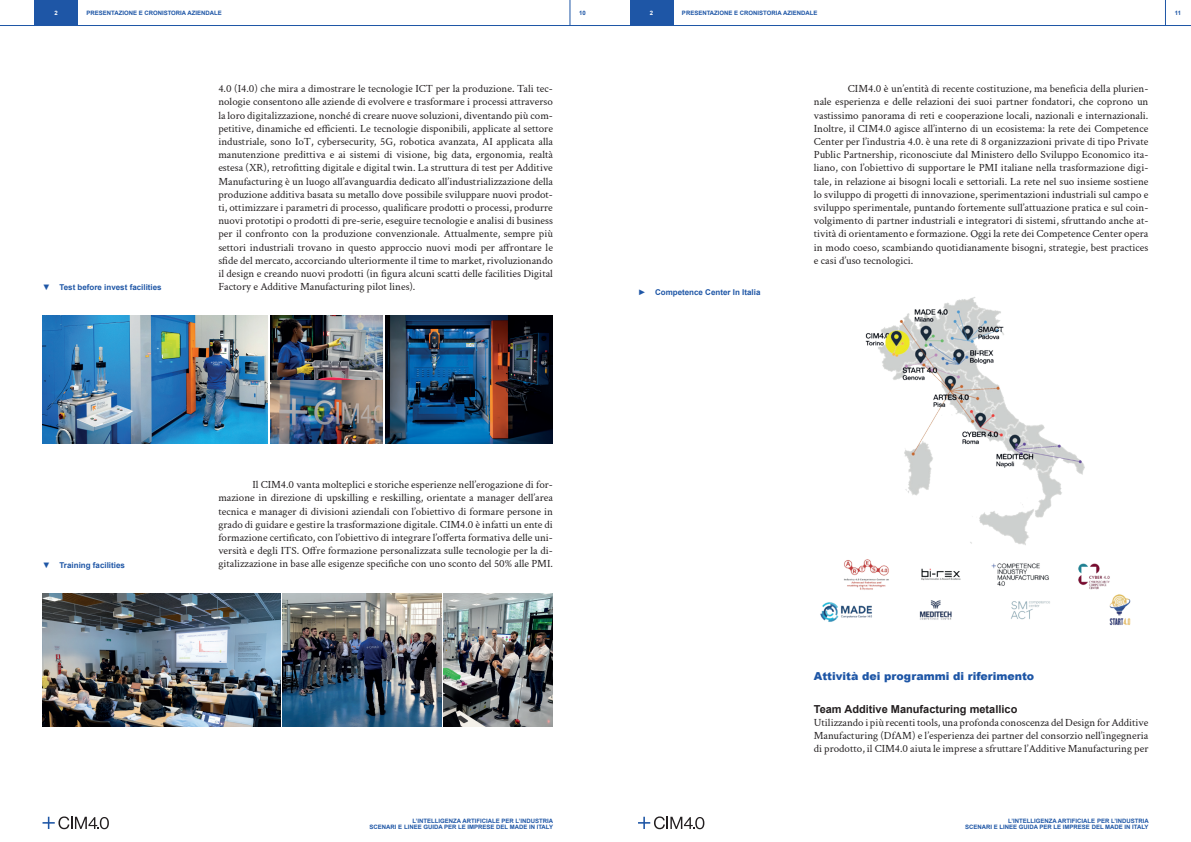
<style>
.page{position:relative;width:1191px;height:842px;background:#fff}
.page>*{position:absolute;margin:0;border:0;box-sizing:border-box;transform-origin:0 0}
.t1{font:11px/13.2px "Crimson Text";color:#231f20;text-align:justify}
.t2{font:700 11px "Arial";color:#231f20}
.t3{font:900 11px "Arial";color:#1e56a6}
.t4{font:700 8px "Arial";color:#1e56a6}
.t5{font:700 6px/6px "Arial";color:#1e56a6;text-align:right}
.t6{font:700 6px "Arial";color:#fff}
</style>
<div class="page">
<hr style="left:0;top:25px;width:609px;height:1px;background:#1e56a6">
<hr style="left:581px;top:25px;width:610px;height:1px;background:#1e56a6">
<svg style="left:570px;top:0;width:1px;height:25px"></svg>
<svg style="left:1165px;top:0;width:1px;height:25px"></svg>
<svg style="left:43px;top:816px;width:66px;height:13px"></svg>
<svg style="left:638px;top:816px;width:66px;height:13px"></svg>
<div style="left:34px;top:0;width:44px;height:26px;background:#1e56a6"></div>
<div style="left:629px;top:0;width:44px;height:26px;background:#1e56a6"></div>
<img style="left:820px;top:297px;width:311px;height:329px">
<img style="left:43px;top:316px;width:224px;height:128px">
<img style="left:270px;top:316px;width:112px;height:63px">
<img style="left:270px;top:381px;width:112px;height:63px">
<img style="left:386px;top:316px;width:167px;height:128px">
<img style="left:43px;top:593px;width:398px;height:133px">
<img style="left:443px;top:593px;width:110px;height:133px">
<p class="t6" style="left:54px;top:9px;width:5px">2</p>
<p class="t5" style="left:86px;top:10px;width:137px">PRESENTAZIONE E CRONISTORIA AZIENDALE</p>
<p class="t6" style="left:650px;top:9px;width:5px">2</p>
<p class="t5" style="left:682px;top:10px;width:137px">PRESENTAZIONE E CRONISTORIA AZIENDALE</p>
<p class="t5" style="left:579px;top:10px;width:8px">10</p>
<p class="t5" style="left:1174px;top:10px;width:8px">11</p>
<p class="t4" style="left:43px;top:282px;width:121px">▼ Test before invest facilities</p>
<p class="t1" style="left:218px;top:82px;width:336px">4.0 (I4.0) che mira a dimostrare le tecnologie ICT per la produzione. Tali tec&shy;nologie consentono alle aziende di evolvere e trasformare i processi attraverso la loro digitalizzazione, nonché di creare nuove soluzioni, diventando più com&shy;petitive, dinamiche ed efficienti. Le tecnologie disponibili, applicate al settore industriale, sono IoT, cybersecurity, 5G, robotica avanzata, AI applicata alla manutenzione predittiva e ai sistemi di visione, big data, ergonomia, realtà estesa (XR), retrofitting digitale e digital twin. La struttura di test per Additive Manufacturing è un luogo all’avanguardia dedicato all’industrializzazione della produzione additiva basata su metallo dove possibile sviluppare nuovi prodot&shy;ti, ottimizzare i parametri di processo, qualificare prodotti o processi, produrre nuovi prototipi o prodotti di pre-serie, eseguire tecnologie e analisi di business per il confronto con la produzione convenzionale. Attualmente, sempre più settori industriali trovano in questo approccio nuovi modi per affrontare le sfide del mercato, accorciando ulteriormente il time to market, rivoluzionando il design e creando nuovi prodotti (in figura alcuni scatti delle facilities Digital Factory e Additive Manufacturing pilot lines).</p>
<p class="t4" style="left:638px;top:287px;width:124px">► Competence Center In Italia</p>
<p class="t1" style="left:814px;top:82px;width:336px;text-indent:34px">CIM4.0 è un’entità di recente costituzione, ma beneficia della plurien&shy;nale esperienza e delle relazioni dei suoi partner fondatori, che coprono un vastissimo panorama di reti e cooperazione locali, nazionali e internazionali.<br>Inoltre, il CIM4.0 agisce all’interno di un ecosistema: la rete dei Competence Center per l’industria 4.0. è una rete di 8 organizzazioni private di tipo Private Public Partnership, riconosciute dal Ministero dello Sviluppo Economico ita&shy;liano, con l’obiettivo di supportare le PMI italiane nella trasformazione digi&shy;tale, in relazione ai bisogni locali e settoriali. La rete nel suo insieme sostiene lo sviluppo di progetti di innovazione, sperimentazioni industriali sul campo e sviluppo sperimentale, puntando fortemente sull’attuazione pratica e sul coin&shy;volgimento di partner industriali e integratori di sistemi, sfruttando anche at&shy;tività di orientamento e formazione. Oggi la rete dei Competence Center opera in modo coeso, scambiando quotidianamente bisogni, strategie, best practices e casi d’uso tecnologici.</p>
<p class="t4" style="left:43px;top:560px;width:84px">▼ Training facilities</p>
<p class="t1" style="left:218px;top:478px;width:336px;text-indent:34px">Il CIM4.0 vanta molteplici e storiche esperienze nell’erogazione di for&shy;mazione in direzione di upskilling e reskilling, orientate a manager dell’area tecnica e manager di divisioni aziendali con l’obiettivo di formare persone in grado di guidare e gestire la trasformazione digitale. CIM4.0 è infatti un ente di formazione certificato, con l’obiettivo di integrare l’offerta formativa delle uni&shy;versità e degli ITS. Offre formazione personalizzata sulle tecnologie per la di&shy;gitalizzazione in base alle esigenze specifiche con uno sconto del 50% alle PMI.</p>
<p class="t3" style="left:814px;top:668px;width:222px">Attività dei programmi di riferimento</p>
<p class="t2" style="left:814px;top:701px;width:205px">Team Additive Manufacturing metallico</p>
<p class="t1" style="left:814px;top:715px;width:336px">Utilizzando i più recenti tools, una profonda conoscenza del Design for Additive Manufacturing (DfAM) e l’esperienza dei partner del consorzio nell’ingegneria di prodotto, il CIM4.0 aiuta le imprese a sfruttare l’Additive Manufacturing per</p>
<p class="t5" style="left:370px;top:818px;width:185px">L’INTELLIGENZA ARTIFICIALE PER L’INDUSTRIA<br>SCENARI E LINEE GUIDA PER LE IMPRESE DEL MADE IN ITALY</p>
<p class="t5" style="left:965px;top:818px;width:185px">L’INTELLIGENZA ARTIFICIALE PER L’INDUSTRIA<br>SCENARI E LINEE GUIDA PER LE IMPRESE DEL MADE IN ITALY</p>
</div>
